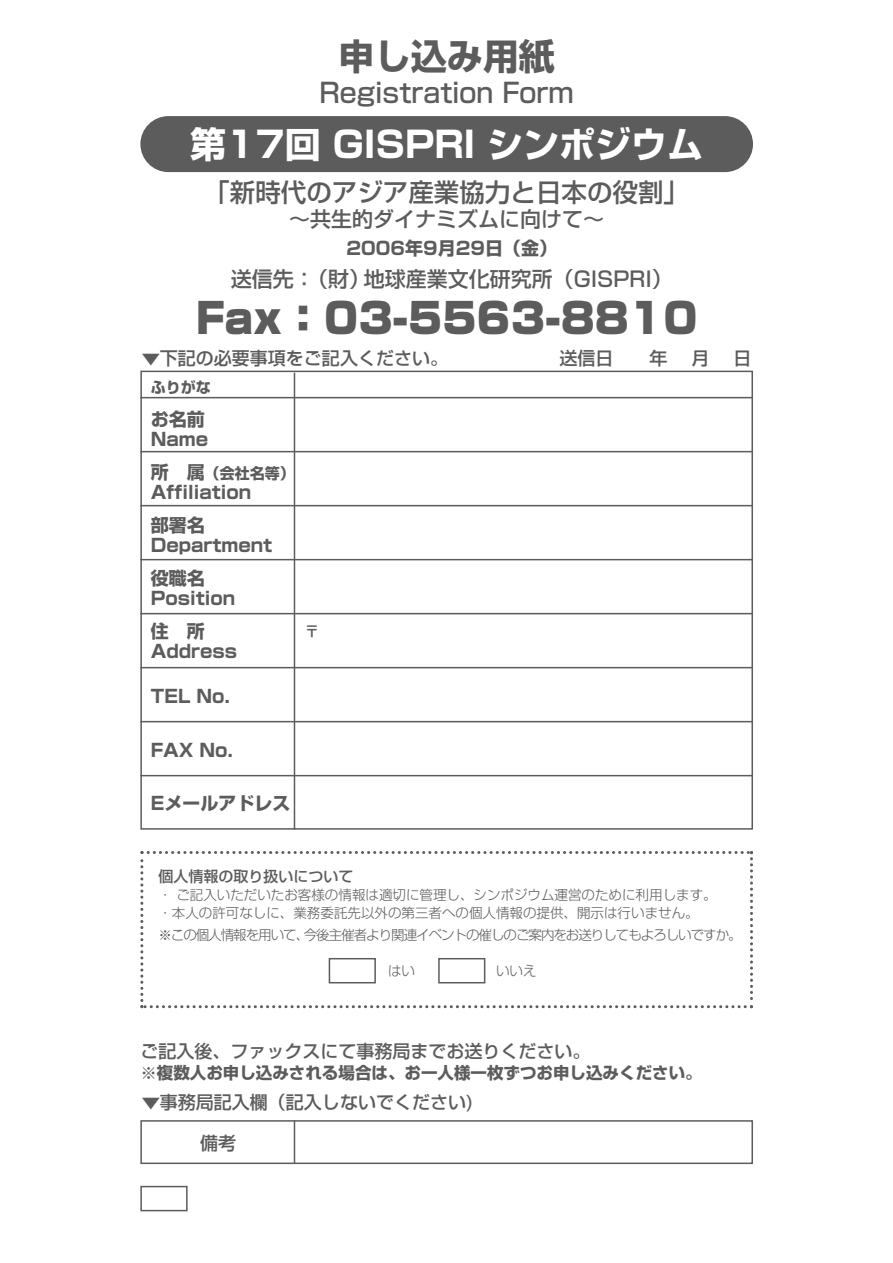
<style>
.page{position:relative;width:893px;height:1263px;background:#fff}
.page>*{position:absolute;margin:0;border:0;box-sizing:border-box;transform-origin:0 0}
.t1{font:900 42px "Shin Go";color:#5c5c5c}
.t2{font:700 36px "Shin Go";color:#fff}
.t3{font:700 36px "Shin Go";color:#5c5c5c}
.t4{font:500 27px "Shin Go";color:#5c5c5c}
.t5{font:500 25.5px "Shin Go";color:#5c5c5c}
.t6{font:500 21px "Shin Go";color:#5c5c5c}
.t7{font:700 18px/33.6px "Shin Go";color:#5c5c5c}
.t8{font:500 18px "Shin Go";color:#5c5c5c}
.t9{font:700 16.5px "Shin Go";color:#5c5c5c}
.t10{font:500 15px "Shin Go";color:#5c5c5c}
.t11{font:700 15px "Shin Go";color:#5c5c5c}
.t12{font:300 13.5px/18px "Shin Go";color:#5c5c5c}
.t13{font:300 13.5px "Shin Go";letter-spacing:-.075em;color:#5c5c5c}
.s1{font-size:18px}
</style>
<div class="page">
<div style="left:140px;top:371px;width:613px;height:459px;border:2px solid #5c5c5c"></div>
<div style="left:140px;top:116px;width:613px;height:56px;background:#5c5c5c;border-radius:28px"></div>
<hr style="left:140px;top:397px;width:613px;height:1px;background:#5c5c5c">
<hr style="left:140px;top:451px;width:613px;height:1px;background:#5c5c5c">
<hr style="left:140px;top:505px;width:613px;height:1px;background:#5c5c5c">
<hr style="left:140px;top:559px;width:613px;height:1px;background:#5c5c5c">
<hr style="left:140px;top:613px;width:613px;height:1px;background:#5c5c5c">
<hr style="left:140px;top:667px;width:613px;height:1px;background:#5c5c5c">
<hr style="left:140px;top:721px;width:613px;height:1px;background:#5c5c5c">
<hr style="left:140px;top:775px;width:613px;height:1px;background:#5c5c5c">
<hr style="left:294px;top:373px;width:1px;height:457px;background:#5c5c5c">
<div style="left:140px;top:1120px;width:613px;height:44px;border:2px solid #5c5c5c"></div>
<hr style="left:294px;top:1120px;width:1px;height:44px;background:#5c5c5c">
<svg style="left:140px;top:851px;width:613px;height:157px"></svg>
<div style="left:329px;top:959px;width:46px;height:24px;background:#fff"></div>
<div style="left:328px;top:958px;width:48px;height:25px;border:2px solid #5c5c5c"></div>
<div style="left:439px;top:959px;width:45px;height:24px;background:#fff"></div>
<div style="left:438px;top:958px;width:47px;height:25px;border:2px solid #5c5c5c"></div>
<div style="left:140px;top:1186px;width:48px;height:25px;border:2px solid #5c5c5c"></div>
<h2 class="t3" style="left:338px;top:43px;width:253px">申し込み用紙　</h2>
<h3 class="t4" style="left:319px;top:82px;width:256px">Registration Form</h3>
<h2 class="t2" style="left:190px;top:131px;width:514px">第17回 GISPRI シンポジウム</h2>
<h3 class="t5" style="left:204px;top:183px;width:486px">「新時代のアジア産業協力と日本の役割」</h3>
<p class="t6" style="left:289px;top:211px;width:316px">～共生的ダイナミズムに向けて～</p>
<p class="t7" style="left:346px;top:234px;width:212px">2006年9月29日（金）</p>
<p class="t6" style="left:231px;top:271px;width:443px">送信先：（財）地球産業文化研究所（GISPRI）</p>
<h1 class="t1" style="left:196px;top:302px;width:503px">Fax：03-5563-8810</h1>
<p class="t8" style="left:142px;top:352px;width:307px">▼下記の必要事項をご記入ください。</p>
<p class="t8" style="left:559px;top:352px;width:151px">送信日　　年　月</p>
<p class="t8" style="left:733px;top:352px;width:19px">日</p>
<p class="t11" style="left:151px;top:382px;width:61px">ふりがな</p>
<p class="t7" style="left:151px;top:412px;width:59px;line-height:19.5px">お名前<br>Name</p>
<p class="t11" style="left:151px;top:468px;width:146px"><span class="s1">所　属</span>（会社名等）</p>
<p class="t7" style="left:151px;top:478px;width:102px">Affiliation部署名</p>
<p class="t7" style="left:151px;top:531px;width:123px">Department役職名</p>
<p class="t7" style="left:151px;top:584px;width:86px">Position住　所</p>
<p class="t7" style="left:151px;top:637px;width:88px">Address</p>
<p class="t7" style="left:151px;top:682px;width:81px">TEL No.</p>
<p class="t7" style="left:151px;top:735px;width:84px">FAX No.</p>
<p class="t7" style="left:151px;top:789px;width:141px">Eメールアドレス</p>
<p class="t10" style="left:304px;top:626px;width:16px">〒</p>
<p class="t10" style="left:158px;top:871px;width:197px">個人情報の取り扱いについて</p>
<p class="t12" style="left:158px;top:888px;width:559px">・ご記入いただいたお客様の情報は適切に管理し、シンポジウム運営のために利用します。・本人の許可なしに、業務委託先以外の第三者への個人情報の提供、開示は行いません。</p>
<p class="t13" style="left:158px;top:930px;width:585px">※この個人情報を用いて、今後主催者より関連イベントの催しのご案内をお送りしてもよろしいですか。</p>
<p class="t8" style="left:140px;top:1044px;width:451px">ご記入後、ファックスにて事務局までお送りください。</p>
<p class="t9" style="left:140px;top:1066px;width:562px">※複数人お申し込みされる場合は、お一人様一枚ずつお申し込みください。</p>
<p class="t8" style="left:142px;top:1096px;width:333px">▼事務局記入欄（記入しないでください)</p>
<p class="t8" style="left:200px;top:1136px;width:37px">備考</p>
</div>
